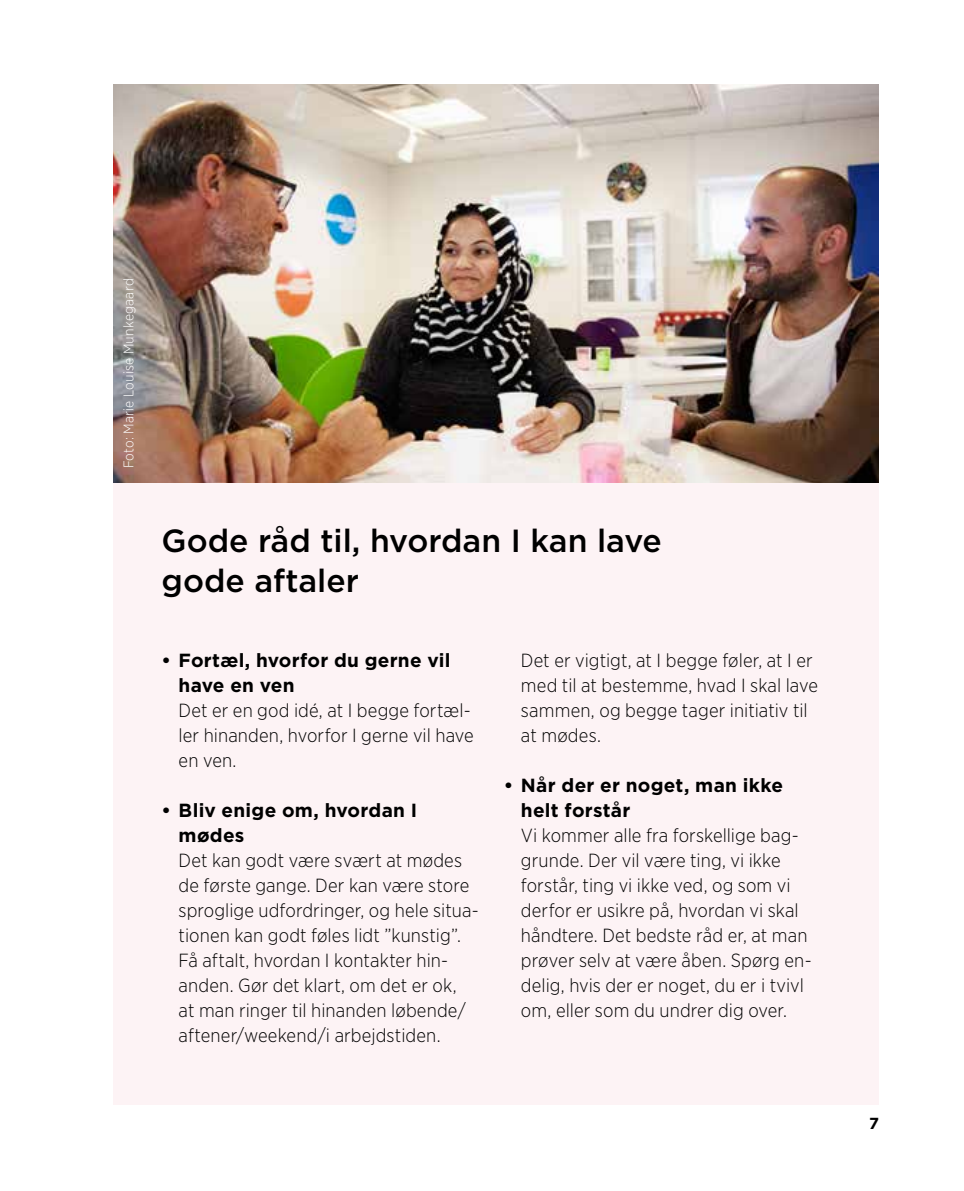
<style>
.page{position:relative;width:964px;height:1191px;background:#fff}
.page>*{position:absolute;margin:0;border:0;box-sizing:border-box;transform-origin:0 0}
.t1{font:500 32px/40px "Gotham";color:#000}
.t2{font:300 19px/25px "Gotham Narrow";letter-spacing:.005em;color:#000}
.t3{font:700 19px/25px "Gotham";letter-spacing:.015em;color:#000}
.t4{font:700 16px "Gotham";color:#000}
.t5{font:300 14px "Gotham Narrow";letter-spacing:.015em;color:#fff}
</style>
<div class="page">
<div style="left:113px;top:482px;width:766px;height:622px;background:#fdf3f5"></div>
<img style="left:113px;top:84px;width:766px;height:398px">
<p class="t5" style="left:120px;top:468px;width:191px;rotate:-90deg">Foto: Marie Louise Munkegaard</p>
<h1 class="t1" style="left:162px;top:520px;width:502px">Gode råd til, hvordan I kan lave gode aftaler</h1>
<p class="t3" style="left:179px;top:647px;width:273px;text-indent:-17px">• Fortæl, hvorfor du gerne vil have en ven</p>
<p class="t2" style="left:179px;top:697px;width:297px">Det er en god idé, at I begge fortæl&shy;ler hinanden, hvorfor I gerne vil have en ven.</p>
<p class="t3" style="left:179px;top:797px;width:240px;text-indent:-17px">• Bliv enige om, hvordan I mødes</p>
<p class="t2" style="left:179px;top:847px;width:302px">Det kan godt være svært at mødes de første gange. Der kan være store sproglige udfordringer, og hele situa&shy;tionen kan godt føles lidt ”kunstig”.<br>Få aftalt, hvordan I kontakter hin&shy;anden. Gør det klart, om det er ok,<br>at man ringer til hinanden løbende/ aftener/weekend/i arbejdstiden.</p>
<p class="t2" style="left:521px;top:647px;width:299px">Det er vigtigt, at I begge føler, at I er med til at bestemme, hvad I skal lave sammen, og begge tager initiativ til at mødes.</p>
<p class="t3" style="left:521px;top:772px;width:264px;text-indent:-17px">• Når der er noget, man ikke helt forstår</p>
<p class="t2" style="left:521px;top:822px;width:292px">Vi kommer alle fra forskellige bag&shy;grunde. Der vil være ting, vi ikke forstår, ting vi ikke ved, og som vi derfor er usikre på, hvordan vi skal håndtere. Det bedste råd er, at man prøver selv at være åben. Spørg en&shy;delig, hvis der er noget, du er i tvivl om, eller som du undrer dig over.</p>
<p class="t4" style="left:869px;top:1113px;width:11px">7</p>
</div>
